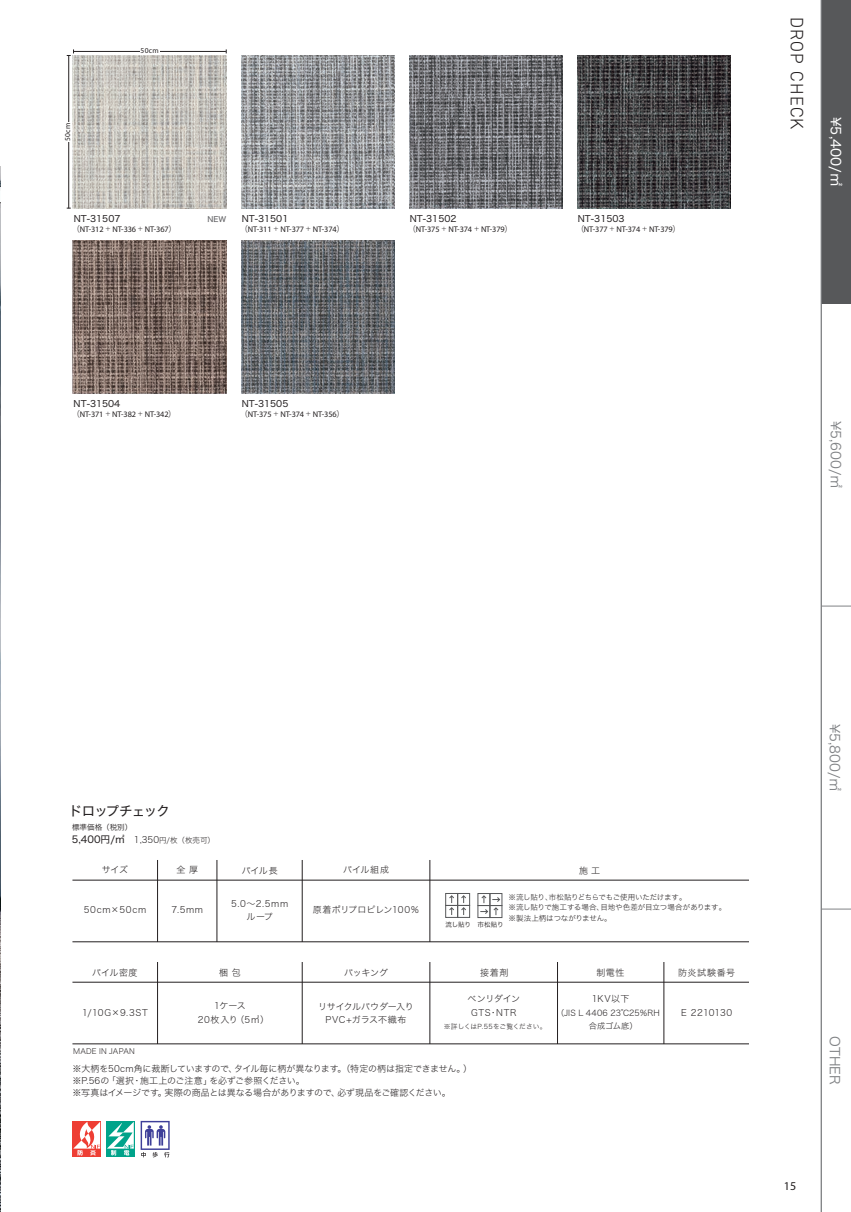
<style>
.page{position:relative;width:851px;height:1212px;background:#fff}
.page>*{position:absolute;margin:0;border:0;box-sizing:border-box;transform-origin:0 0}
.t1{font:300 18px "DIN2014";letter-spacing:.07em;color:#231f20}
.t2{font:13.5px "Hira Kaku Std N W3";color:#808285}
.t3{font:13.5px "Hira Kaku Std N W4";color:#fff}
.t4{font:13.5px "Hira Kaku Std N W4";letter-spacing:-.07em;color:#231f20}
.t5{font:12px "Myriad Pro";color:#231f20}
.t6{font:9.75px "Hira Kaku Std N W4";color:#231f20}
.t7{font:9px/13.5px "Hira Kaku Std N W2";letter-spacing:-.005em;color:#231f20}
.t8{font:9px "Hira Kaku Std N W4";color:#231f20}
.t9{font:9px/13.5px "Hira Kaku Std N W2";letter-spacing:.015em;color:#231f20;text-align:center}
.t10{font:9px "Hira Kaku Std N W2";letter-spacing:.07em;color:#231f20}
.t11{font:8.25px "Myriad Pro";letter-spacing:-.015em;color:#231f20}
.t12{font:8.25px/13.5px "Hira Kaku Std N W2";letter-spacing:.005em;color:#231f20}
.t13{font:7.5px/10.5px "Hira Kaku Std N W2";letter-spacing:-.02em;color:#231f20}
.t14{font:7.5px "Hira Kaku Std N W2";letter-spacing:.03em;color:#231f20}
.t15{font:7.5px "Myriad Pro";letter-spacing:.035em;color:#231f20}
.t16{font:7.5px "Hira Kaku Pro N W3";color:#231f20}
.t17{font:7.5px "Hira Kaku Std W5";color:#636366}
.t18{font:6.75px "Hira Kaku Std N W2";letter-spacing:-.01em;color:#231f20}
.t19{font:6.6px "Hira Kaku Std N W3";letter-spacing:-.04em;color:#231f20}
.s1{font-family:"Koz Go Pr 6 N"}
.s2{font-family:"Koz Go Pr 6 N";font-size:5.7px}
.s3{font-family:"Hira Kaku Std N W2";font-size:9px}
.s4{font-family:"Hira Kaku Std N W2";font-size:7.5px}
</style>
<div class="page">
<svg style="left:821px;top:909px;width:29px;height:1px"></svg>
<svg style="left:821px;top:606px;width:29px;height:1px"></svg>
<svg style="left:821px;top:303px;width:29px;height:1px"></svg>
<div style="left:821px;top:0;width:29px;height:303px;background:#57585a"></div>
<hr style="left:73px;top:51px;width:153px;height:1px;background:#231f20">
<div style="left:140px;top:47px;width:19px;height:6px;background:#fff"></div>
<hr style="left:68px;top:56px;width:1px;height:152px;background:#231f20">
<div style="left:64px;top:122px;width:6px;height:20px;background:#fff"></div>
<img style="left:241px;top:55px;width:153px;height:153px">
<img style="left:409px;top:55px;width:153px;height:153px">
<img style="left:577px;top:55px;width:153px;height:153px">
<img style="left:73px;top:240px;width:153px;height:153px">
<img style="left:241px;top:240px;width:153px;height:153px">
<img style="left:73px;top:55px;width:153px;height:153px">
<hr style="left:820px;top:0;width:1px;height:1212px;background:#808285">
<hr style="left:72px;top:880px;width:676px;height:1px;background:#231f20">
<hr style="left:72px;top:941px;width:676px;height:1px;background:#231f20">
<hr style="left:429px;top:860px;width:1px;height:82px;background:#231f20">
<hr style="left:302px;top:860px;width:1px;height:82px;background:#231f20">
<hr style="left:217px;top:860px;width:1px;height:82px;background:#231f20">
<hr style="left:157px;top:860px;width:1px;height:82px;background:#231f20">
<hr style="left:302px;top:962px;width:1px;height:82px;background:#231f20">
<hr style="left:429px;top:962px;width:1px;height:82px;background:#231f20">
<hr style="left:557px;top:962px;width:1px;height:82px;background:#231f20">
<hr style="left:663px;top:962px;width:1px;height:82px;background:#231f20">
<hr style="left:157px;top:962px;width:1px;height:82px;background:#231f20">
<div style="left:445px;top:893px;width:12px;height:12px;border:1px solid #57585a"></div>
<div style="left:445px;top:905px;width:12px;height:12px;border:1px solid #57585a"></div>
<svg style="left:449px;top:895px;width:5px;height:20px"></svg>
<div style="left:457px;top:893px;width:12px;height:12px;border:1px solid #57585a"></div>
<div style="left:457px;top:905px;width:12px;height:12px;border:1px solid #57585a"></div>
<svg style="left:461px;top:895px;width:5px;height:20px"></svg>
<div style="left:477px;top:893px;width:13px;height:13px;border:1px solid #57585a"></div>
<div style="left:477px;top:905px;width:13px;height:13px;border:1px solid #57585a"></div>
<div style="left:489px;top:893px;width:13px;height:13px;border:1px solid #57585a"></div>
<div style="left:489px;top:905px;width:13px;height:13px;border:1px solid #57585a"></div>
<svg style="left:480px;top:895px;width:20px;height:20px"></svg>
<svg style="left:141px;top:1121px;width:29px;height:36px"></svg>
<svg style="left:72px;top:1121px;width:29px;height:35px"></svg>
<svg style="left:73px;top:1122px;width:27px;height:33px"></svg>
<div style="left:106px;top:1121px;width:29px;height:35px;background:#00a38a"></div>
<svg style="left:107px;top:1122px;width:27px;height:33px"></svg>
<hr style="left:72px;top:982px;width:676px;height:1px;background:#231f20">
<hr style="left:72px;top:1043px;width:676px;height:1px;background:#231f20">
<img style="left:0;top:167px;width:1px;height:1045px">
<p class="t15" style="left:63px;top:141px;width:20px;rotate:-90deg">50cm</p>
<p class="t15" style="left:141px;top:46px;width:20px">50cm</p>
<p class="t8" style="left:74px;top:212px;width:48px">NT-31507</p>
<p class="t17" style="left:207px;top:214px;width:20px">NEW</p>
<p class="t11" style="left:72px;top:224px;width:106px"><span class="s1">（</span>NT-312 <span class="s2">＋</span> NT-336 <span class="s2">＋</span> NT-367<span class="s1">）</span></p>
<p class="t8" style="left:242px;top:212px;width:48px">NT-31501</p>
<p class="t11" style="left:240px;top:224px;width:106px"><span class="s1">（</span>NT-311 <span class="s2">＋</span> NT-377 <span class="s2">＋</span> NT-374<span class="s1">）</span></p>
<p class="t8" style="left:74px;top:397px;width:48px">NT-31504</p>
<p class="t11" style="left:72px;top:409px;width:106px"><span class="s1">（</span>NT-371 <span class="s2">＋</span> NT-382 <span class="s2">＋</span> NT-342<span class="s1">）</span></p>
<p class="t8" style="left:242px;top:397px;width:48px">NT-31505</p>
<p class="t11" style="left:240px;top:409px;width:106px"><span class="s1">（</span>NT-375 <span class="s2">＋</span> NT-374 <span class="s2">＋</span> NT-356<span class="s1">）</span></p>
<p class="t8" style="left:410px;top:212px;width:48px">NT-31502</p>
<p class="t11" style="left:408px;top:224px;width:106px"><span class="s1">（</span>NT-375 <span class="s2">＋</span> NT-374 <span class="s2">＋</span> NT-379<span class="s1">）</span></p>
<p class="t8" style="left:577px;top:212px;width:48px">NT-31503</p>
<p class="t11" style="left:576px;top:224px;width:106px"><span class="s1">（</span>NT-377 <span class="s2">＋</span> NT-374 <span class="s2">＋</span> NT-379<span class="s1">）</span></p>
<h1 class="t1" style="left:807px;top:17px;width:114px;rotate:90deg">DROP CHECK</h1>
<h2 class="t3" style="left:845px;top:117px;width:71px;rotate:90deg">¥5,400/㎡</h2>
<h2 class="t2" style="left:845px;top:421px;width:69px;rotate:90deg">¥5,600/㎡</h2>
<h2 class="t4" style="left:69px;top:801px;width:102px">ドロップチェック</h2>
<p class="t6" style="left:72px;top:832px;width:145px">5,400円/㎡<span class="s3">　1,350</span><span class="s4">円/枚（枚売可）</span></p>
<p class="t16" style="left:72px;top:821px;width:61px">標準価格（税別）</p>
<p class="t7" style="left:102px;top:863px;width:28px">サイズ</p>
<p class="t10" style="left:84px;top:903px;width:64px">50cm×50cm</p>
<p class="t7" style="left:176px;top:863px;width:23px">全 厚</p>
<p class="t7" style="left:242px;top:863px;width:37px">パイル長</p>
<p class="t7" style="left:171px;top:902px;width:33px">7.5mm</p>
<p class="t7" style="left:231px;top:896px;width:59px;text-align:center">5.0～2.5mmループ</p>
<p class="t7" style="left:343px;top:863px;width:47px">パイル組成</p>
<p class="t7" style="left:579px;top:863px;width:22px">施 工</p>
<p class="t7" style="left:313px;top:902px;width:108px">原着ポリプロピレン100％</p>
<p class="t13" style="left:508px;top:891px;width:223px">※流し貼り、市松貼りどちらでもご使用いただけます。　<br>※流し貼りで施工する場合、目地や色差が目立つ場合があります。　※製法上柄はつながりません。</p>
<p class="t19" style="left:445px;top:919px;width:59px">流し貼り 市松貼り</p>
<p class="t7" style="left:344px;top:966px;width:46px">バッキング</p>
<p class="t7" style="left:480px;top:965px;width:30px">接着剤</p>
<p class="t7" style="left:596px;top:965px;width:30px">制電性</p>
<p class="t7" style="left:219px;top:966px;width:23px">梱 包</p>
<p class="t7" style="left:198px;top:999px;width:73px;text-indent:16px">1ケース<br>20枚入り（5㎡）</p>
<p class="t7" style="left:92px;top:966px;width:47px">パイル密度</p>
<p class="t7" style="left:82px;top:1005px;width:67px">1/10G×9.3ST</p>
<p class="t7" style="left:318px;top:999px;width:97px;text-align:center">リサイクルパウダー入り<br>PVC+ガラス不織布</p>
<p class="t9" style="left:467px;top:992px;width:54px">ベンリダイン<br>GTS・NTR</p>
<p class="t18" style="left:444px;top:1021px;width:104px">※詳しくはP.55をご覧ください。</p>
<p class="t7" style="left:72px;top:1063px;width:401px;line-height:12px">※大柄を50cm角に裁断していますので、タイル毎に柄が異なります。（特定の柄は指定できません。）※P.56の「選択・施工上のご注意」を必ずご参照ください。<br>※写真はイメージです。実際の商品とは異なる場合がありますので、必ず現品をご確認ください。</p>
<p class="t7" style="left:591px;top:992px;width:39px">1KV以下</p>
<p class="t12" style="left:589px;top:1005px;width:72px;text-indent:-33px">（JIS L 4406 23℃25％RH合成ゴム底）</p>
<p class="t14" style="left:73px;top:1046px;width:63px">MADE IN JAPAN</p>
<p class="t7" style="left:678px;top:965px;width:58px">防炎試験番号</p>
<p class="t7" style="left:681px;top:1005px;width:53px">E 2210130</p>
<h2 class="t2" style="left:845px;top:723px;width:69px;rotate:90deg">¥5,800/㎡</h2>
<h2 class="t2" style="left:845px;top:1036px;width:50px;rotate:90deg">OTHER</h2>
<h3 class="t5" style="left:783px;top:1178px;width:14px">15</h3>
</div>
